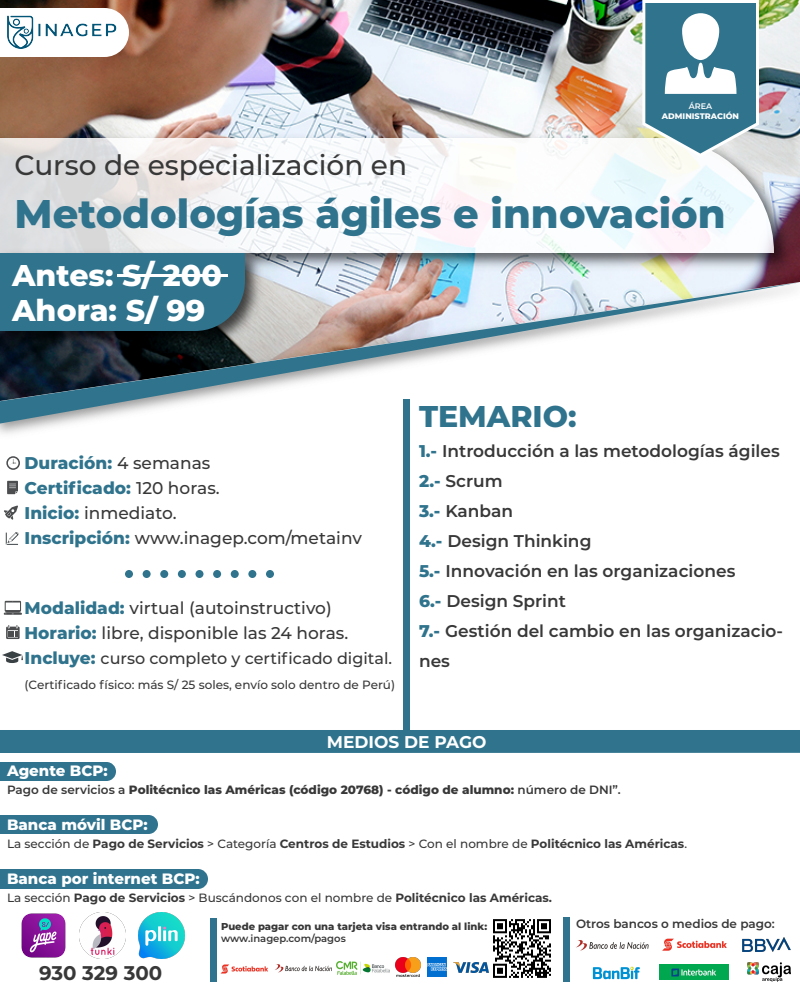
<style>
.page{position:relative;width:800px;height:986px;background:#fff}
.page>*{position:absolute;margin:0;border:0;box-sizing:border-box;transform-origin:0 0}
.t1{font:800 40px "Montserrat";color:#2f738d}
.t2{font:800 30px/35px "Montserrat";color:#fff}
.t3{font:800 30px "Montserrat";color:#2f738d}
.t4{font:500 28px "Montserrat";color:#383838}
.t5{font:700 19.8px "Montserrat";color:#383838}
.t6{font:500 17px/25px "Montserrat";color:#383838}
.t7{font:600 17px/30px "Montserrat";color:#383838}
.t8{font:700 17px "Montserrat";color:#fff}
.t9{font:500 16px "Montserrat";color:#383838}
.t10{font:800 15px "Montserrat";color:#fff}
.t11{font:700 12px "Montserrat";color:#383838}
.t12{font:800 12px "Montserrat";color:#383838}
.t13{font:500 12px "Montserrat";color:#383838}
.t14{font:600 12px "Montserrat";color:#383838}
.t15{font:800 10px "Montserrat";color:#383838}
.t16{font:600 10px "Montserrat";color:#383838}
.t17{font:800 8.1px "Montserrat";color:#fff}
.t18{font:600 8.1px "Montserrat";color:#fff}
.s1{font-weight:800;color:#2f738d}
.s2{font-weight:800;font-size:17px;color:#2f738d}
.s3{font-weight:600}
.s4{font-weight:500}
</style>
<div class="page">
<img style="left:0;top:0;width:800px;height:272px">
<img style="left:0;top:272px;width:800px;height:162px">
<svg style="left:0;top:282px;width:800px;height:142px"></svg>
<svg style="left:124px;top:8px;width:5px;height:49px"></svg>
<img style="left:0;top:0;width:124px;height:94px">
<img style="left:0;top:130px;width:796px;height:145px">
<svg style="left:0;top:138px;width:774px;height:115px"></svg>
<div style="left:403px;top:399px;width:7px;height:331px;background:#2f738d"></div>
<div style="left:125px;top:570px;width:8px;height:8px;background:#2f738d;border-radius:50%"></div>
<div style="left:143px;top:570px;width:8px;height:8px;background:#2f738d;border-radius:50%"></div>
<div style="left:160px;top:570px;width:8px;height:8px;background:#2f738d;border-radius:50%"></div>
<div style="left:178px;top:570px;width:8px;height:8px;background:#2f738d;border-radius:50%"></div>
<div style="left:196px;top:570px;width:8px;height:8px;background:#2f738d;border-radius:50%"></div>
<div style="left:231px;top:570px;width:8px;height:8px;background:#2f738d;border-radius:50%"></div>
<div style="left:248px;top:570px;width:8px;height:8px;background:#2f738d;border-radius:50%"></div>
<div style="left:266px;top:570px;width:8px;height:8px;background:#2f738d;border-radius:50%"></div>
<div style="left:213px;top:570px;width:8px;height:8px;background:#2f738d;border-radius:50%"></div>
<div style="left:0;top:730px;width:800px;height:23px;background:#2f738d"></div>
<img style="left:0;top:245px;width:267px;height:108px">
<div style="left:0;top:253px;width:245px;height:78px;background:#2f738d"></div>
<hr style="left:117px;top:274px;width:111px;height:3px;background:#fff">
<svg style="left:6px;top:456px;width:14px;height:14px"></svg>
<svg style="left:7px;top:481px;width:11px;height:13px"></svg>
<svg style="left:4px;top:506px;width:14px;height:14px"></svg>
<svg style="left:6px;top:532px;width:13px;height:13px"></svg>
<svg style="left:4px;top:601px;width:18px;height:14px"></svg>
<svg style="left:6px;top:625px;width:14px;height:14px"></svg>
<svg style="left:2px;top:651px;width:21px;height:12px"></svg>
<svg style="left:642px;top:0;width:117px;height:157px"></svg>
<div style="left:0;top:762px;width:116px;height:19px;background:#2f738e"></div>
<div style="left:0;top:815px;width:158px;height:19px;background:#2f738e"></div>
<div style="left:0;top:869px;width:208px;height:20px;background:#2f738e"></div>
<img style="left:488px;top:919px;width:63px;height:59px">
<img style="left:395px;top:957px;width:25px;height:20px">
<img style="left:427px;top:957px;width:19px;height:19px">
<div style="left:210px;top:918px;width:7px;height:64px;background:#2f738e"></div>
<div style="left:563px;top:917px;width:7px;height:65px;background:#2f738e"></div>
<img style="left:220px;top:964px;width:48px;height:10px">
<img style="left:275px;top:964px;width:57px;height:9px">
<img style="left:337px;top:961px;width:53px;height:14px">
<img style="left:453px;top:962px;width:35px;height:11px">
<img style="left:660px;top:965px;width:68px;height:14px">
<img style="left:662px;top:938px;width:65px;height:13px">
<img style="left:743px;top:938px;width:47px;height:14px">
<img style="left:576px;top:940px;width:73px;height:11px">
<img style="left:592px;top:966px;width:48px;height:14px">
<img style="left:748px;top:963px;width:42px;height:18px">
<img style="left:21px;top:913px;width:45px;height:45px">
<img style="left:138px;top:912px;width:47px;height:47px">
<img style="left:79px;top:912px;width:47px;height:47px">
<p class="t18" style="left:689px;top:101px;width:25px">ÁREA</p>
<p class="t17" style="left:662px;top:110px;width:79px">ADMINISTRACIÓN</p>
<h3 class="t4" style="left:15px;top:145px;width:394px">Curso de especialización en</h3>
<h1 class="t1" style="left:15px;top:184px;width:713px">Metodologías ágiles e innovación</h1>
<h2 class="t2" style="left:12px;top:256px;width:211px">Antes: S/ 200<br>Ahora: S/ 99</h2>
<h3 class="t6" style="left:25px;top:449px;width:339px"><span class="s1">Duración:</span> 4 semanas<br><span class="s1">Certificado:</span> 120 horas.<br><span class="s1">Inicio:</span> inmediato.<br><span class="s1">Inscripción:</span> www.inagep.com/metainv</h3>
<h3 class="t6" style="left:25px;top:595px;width:325px"><span class="s1">Modalidad:</span> virtual (autoinstructivo)<br><span class="s1">Horario:</span> libre, disponible las 24 horas.</h3>
<h3 class="t9" style="left:25px;top:647px;width:369px"><span class="s2">Incluye:</span> curso completo y certificado digital.</h3>
<p class="t13" style="left:25px;top:676px;width:372px">(Certificado físico: más S/ 25 soles, envío solo dentro de Perú)</p>
<h2 class="t3" style="left:419px;top:395px;width:159px">TEMARIO:</h2>
<h3 class="t7" style="left:419px;top:435px;width:366px"><span class="s1">1.-</span> Introducción a las metodologías ágiles<br><span class="s1">2.-</span> Scrum<br><span class="s1">3.-</span> Kanban<br><span class="s1">4.-</span> Design Thinking<br><span class="s1">5.-</span> Innovación en las organizaciones<br><span class="s1">6.-</span> Design Sprint<br><span class="s1">7.-</span> Gestión del cambio en las organizacio&shy;nes</h3>
<h3 class="t8" style="left:327px;top:729px;width:161px">MEDIOS DE PAGO</h3>
<p class="t10" style="left:7px;top:760px;width:102px">Agente BCP:</p>
<p class="t12" style="left:7px;top:781px;width:615px"><span class="s3">Pago de servicios a</span> Politécnico las Américas (código 20768) - código de alumno: <span class="s3">número de DNI”.</span></p>
<p class="t10" style="left:7px;top:814px;width:142px">Banca móvil BCP:</p>
<p class="t11" style="left:7px;top:835px;width:682px"><span class="s4">La sección de</span> Pago de Servicios <span class="s4">&gt; Categoría</span> Centros de Estudios <span class="s4">&gt; Con el nombre de</span> Politécnico las Américas<span class="s4">.</span></p>
<p class="t10" style="left:7px;top:868px;width:194px">Banca por internet BCP:</p>
<p class="t11" style="left:7px;top:889px;width:547px"><span class="s4">La sección</span> Pago de Servicios <span class="s4">&gt; Buscándonos con el nombre de</span> Politécnico las Américas.</p>
<p class="t14" style="left:576px;top:916px;width:200px">Otros bancos o medios de pago:</p>
<p class="t15" style="left:221px;top:920px;width:268px">Puede pagar con una tarjeta visa entrando al link:</p>
<p class="t16" style="left:221px;top:932px;width:126px">www.inagep.com/pagos</p>
<h3 class="t5" style="left:39px;top:959px;width:125px">930 329 300</h3>
</div>
